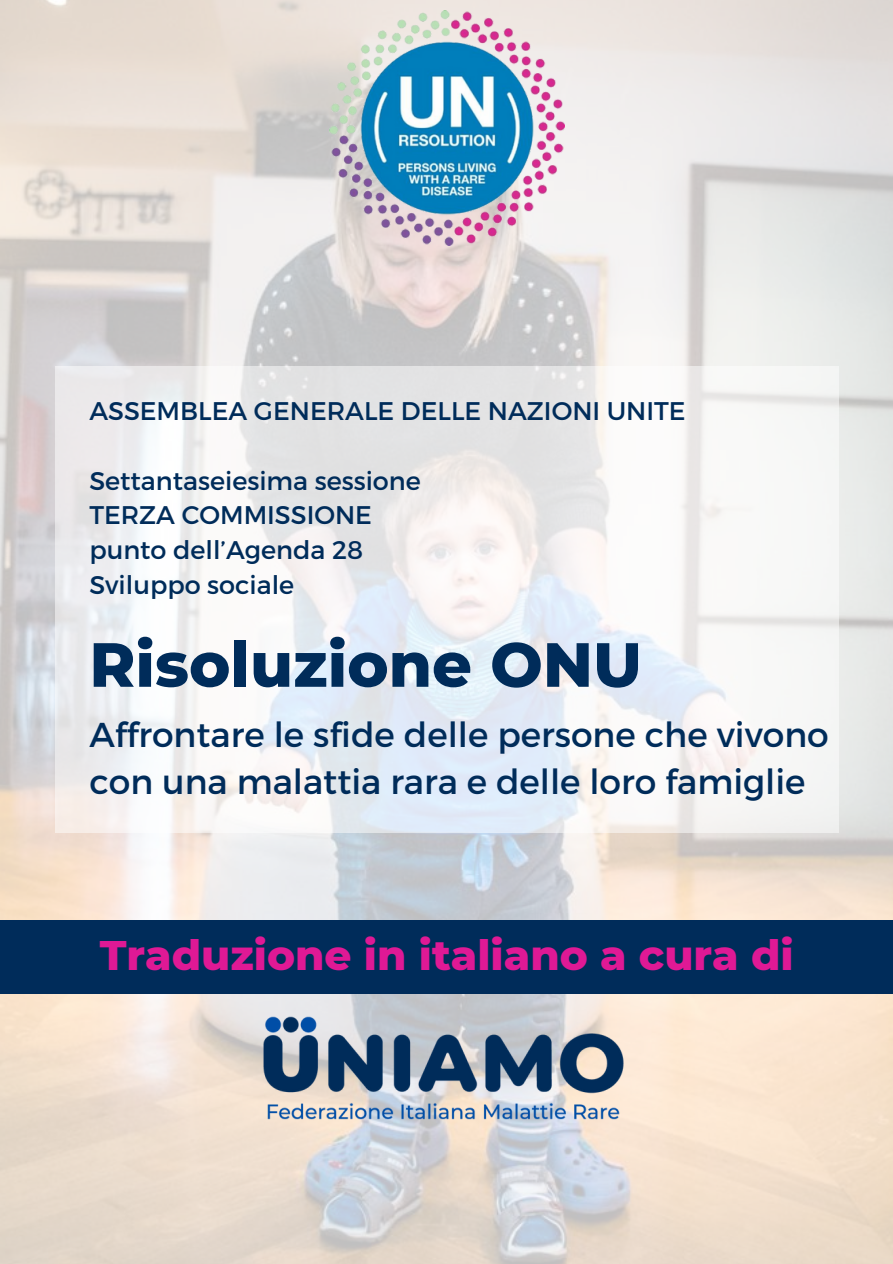
<style>
.page{position:relative;width:893px;height:1264px;background:#fff}
.page>*{position:absolute;margin:0;border:0;box-sizing:border-box;transform-origin:0 0}
.t1{font:800 62.25px "Montserrat";color:#002c5a}
.t2{font:800 42.15px "Montserrat";color:#df1995}
.t3{font:34.5px/47.2px "Montserrat";color:#002c5a}
.t4{font:25.5px "Montserrat";color:#002c5a}
</style>
<div class="page">
<img style="left:0;top:0;width:892px;height:1263px">
<img style="left:223px;top:993px;width:447px;height:155px">
<div style="left:0;top:920px;width:892px;height:73px;background:#002c5a"></div>
<img style="left:329px;top:10px;width:235px;height:236px">
<svg style="left:55px;top:366px;width:783px;height:466px"></svg>
<p class="t4" style="left:89px;top:394px;width:597px">ASSEMBLEA GENERALE DELLE NAZIONI UNITE</p>
<p class="t4" style="left:89px;top:464px;width:333px">Settantaseiesima sessione</p>
<p class="t4" style="left:89px;top:499px;width:284px">TERZA COMMISSIONE</p>
<p class="t4" style="left:89px;top:533px;width:275px">punto dell’Agenda 28</p>
<p class="t4" style="left:89px;top:568px;width:206px">Sviluppo sociale</p>
<p class="t1" style="left:89px;top:626px;width:554px">Risoluzione ONU</p>
<p class="t3" style="left:89px;top:709px;width:741px">Affrontare le sfide delle persone che vivono con una malattia rara e delle loro famiglie</p>
<p class="t2" style="left:100px;top:929px;width:695px">Traduzione in italiano a cura di</p>
</div>
